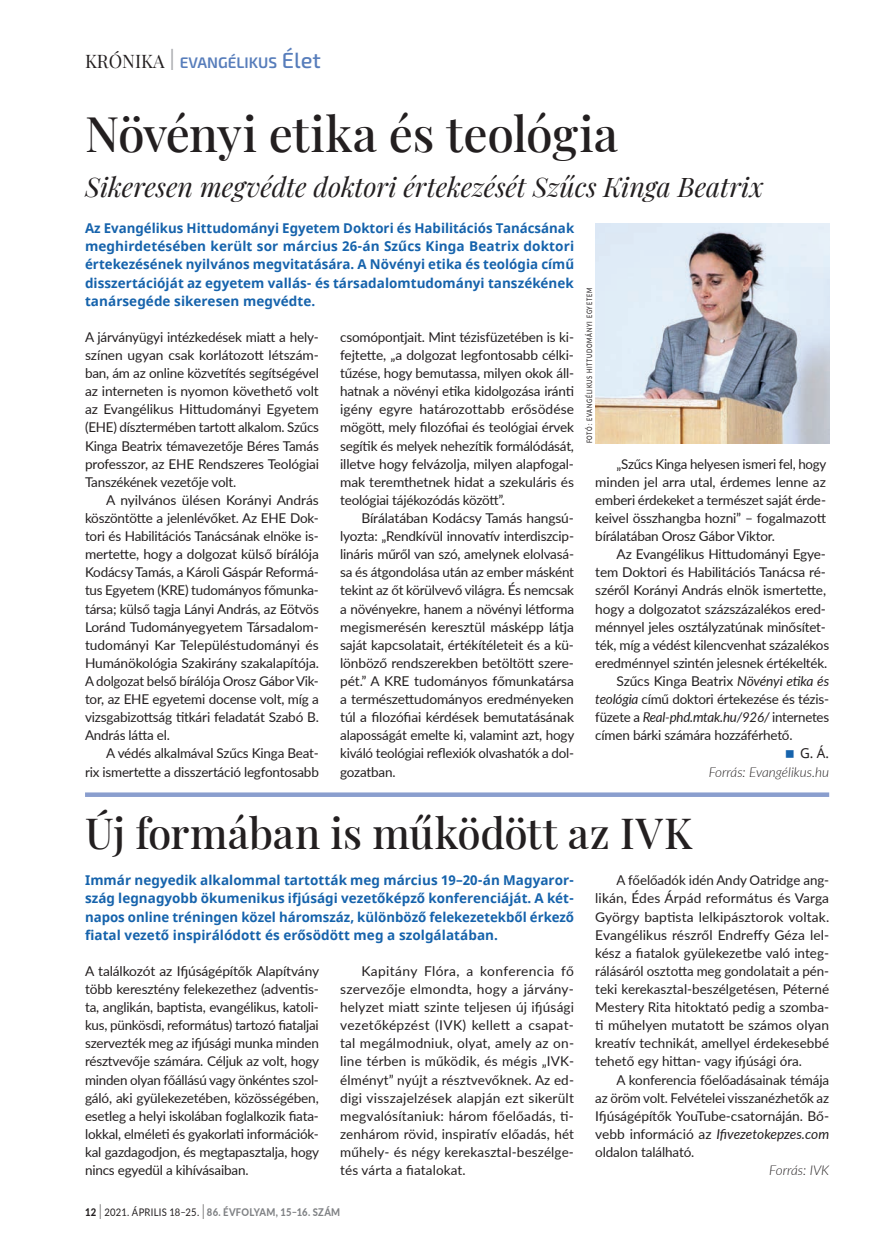
<style>
.page{position:relative;width:893px;height:1255px;background:#fff}
.page>*{position:absolute;margin:0;border:0;box-sizing:border-box;transform-origin:0 0}
.t1{font:500 48px "Playfair Display";letter-spacing:-.01em;color:#231f20}
.t2{font:500 42px "Playfair Display";color:#231f20}
.t3{font:italic 27px "Playfair Display";letter-spacing:-.005em;color:#231f20}
.t4{font:600 15.3px "Exo 2";color:#577dbb}
.t5{font:13.5px/18.1px "Lato";letter-spacing:-.015em;color:#231f20;text-align:justify}
.t6{font:700 13.5px/18.1px "Noto Sans";letter-spacing:.005em;color:#1663ac;text-align:justify}
.t7{font:italic 13.5px "Lato";letter-spacing:-.02em;color:#231f20}
.t8{font:italic 300 13.5px "Lato";color:#231f20}
.t9{font:13.5px "Noto Sans";color:#231f20}
.t10{font:800 10.5px "Lato";letter-spacing:.025em;color:#808285;scale:.9 1}
.t11{font:500 7.5px "Lato";letter-spacing:.13em;color:#231f20;scale:.75 1}
.s1{font-family:"Playfair Display";font-weight:400;font-size:18.15px;color:#231f20}
.s2{font-weight:300;font-size:30.6px;color:#a8a9ad}
.s3{font-weight:500;font-size:21.9px}
.s4{font-style:italic}
.s5{font-style:normal}
.s6{color:#231f20}
.s7{font-weight:300;font-size:21px;color:#231f20}
.s8{font-weight:400;color:#231f20}
</style>
<div class="page">
<img style="left:595px;top:223px;width:234px;height:220px">
<div style="left:85px;top:792px;width:744px;height:5px;background:#8a9ece"></div>
<p class="t4" style="left:85px;top:53px;width:238px"><span class="s1">KRÓNIKA</span> <span class="s2">I</span> EVANGÉLIKUS <span class="s3">Élet</span></p>
<h1 class="t1" style="left:85px;top:96px;width:534px">Növényi etika és teológia</h1>
<h3 class="t3" style="left:85px;top:166px;width:680px">Sikeresen megvédte doktori értekezését Szűcs Kinga Beatrix</h3>
<p class="t6" style="left:85px;top:219px;width:491px">Az Evangélikus Hittudományi Egyetem Doktori és Habilitációs Tanácsának meghirdetésében került sor március 26-án Szűcs Kinga Beatrix doktori értekezésének nyilvános megvitatására. A Növényi etika és teológia című disszertációját az egyetem vallás- és társadalomtudományi tanszékének tanársegéde sikeresen megvédte.</p>
<p class="t5" style="left:85px;top:327px;width:235px">A járványügyi intézkedések miatt a hely&shy;színen ugyan csak korlátozott létszám&shy;ban, ám az online közvetítés segítségével az interneten is nyomon követhető volt az Evangélikus Hittudományi Egyetem (EHE) dísztermében tartott alkalom. Szűcs Kinga Beatrix témavezetője Béres Tamás professzor, az EHE Rendszeres Teológiai Tanszékének vezetője volt.</p>
<p class="t5" style="left:85px;top:490px;width:235px;text-indent:21px">A nyilvános ülésen Korányi András köszöntötte a jelenlévőket. Az EHE Dok&shy;tori és Habilitációs Tanácsának elnöke is&shy;mertette, hogy a dolgozat külső bírálója Kodácsy Tamás, a Károli Gáspár Reformá&shy;tus Egyetem (KRE) tudományos főmunka&shy;társa; külső tagja Lányi András, az Eötvös Loránd Tudományegyetem Társadalom&shy;tudományi Kar Településtudományi és Humánökológia Szakirány szakalapítója.<br>A dolgozat belső bírálója Orosz Gábor Vik&shy;tor, az EHE egyetemi docense volt, míg a vizsgabizottság titkári feladatát Szabó B.<br>András látta el.</p>
<p class="t5" style="left:85px;top:744px;width:235px;text-align:right">A védés alkalmával Szűcs Kinga Beat-<br>rix ismertette a disszertáció legfontosabb</p>
<p class="t5" style="left:340px;top:327px;width:235px">csomópontjait. Mint tézisfüzetében is ki&shy;fejtette, „a dolgozat legfontosabb célki&shy;tűzése, hogy bemutassa, milyen okok áll&shy;hatnak a növényi etika kidolgozása iránti igény egyre határozottabb erősödése mögött, mely filozófiai és teológiai érvek segítik és melyek nehezítik formálódását, illetve hogy felvázolja, milyen alapfogal&shy;mak teremthetnek hidat a szekuláris és teológiai tájékozódás között”.</p>
<p class="t5" style="left:340px;top:508px;width:236px;text-indent:21px">Bírálatában Kodácsy Tamás hangsú&shy;lyozta: „Rendkívül innovatív interdiszcip&shy;lináris műről van szó, amelynek elolvasá&shy;sa és átgondolása után az ember másként tekint az őt körülvevő világra. És nemcsak a növényekre, hanem a növényi létforma megismerésén keresztül másképp látja saját kapcsolatait, értékítéleteit és a kü&shy;lönböző rendszerekben betöltött szere&shy;pét.” A KRE tudományos főmunkatársa a természettudományos eredményeken túl a filozófiai kérdések bemutatásának alaposságát emelte ki, valamint azt, hogy kiváló teológiai reflexiók olvashatók a dol&shy;gozatban.</p>
<p class="t11" style="left:584px;top:443px;width:209px;rotate:-90deg">FOTÓ: EVANGÉLIKUS HITTUDOMÁNYI EGYETEM</p>
<p class="t5" style="left:595px;top:454px;width:233px;text-indent:21px">„Szűcs Kinga helyesen ismeri fel, hogy minden jel arra utal, érdemes lenne az emberi érdekeket a természet saját érde&shy;keivel összhangba hozni” – fogalmazott bírálatában Orosz Gábor Viktor.</p>
<p class="t5" style="left:617px;top:544px;width:211px">Az Evangélikus Hittudományi Egye-</p>
<p class="t5" style="left:595px;top:562px;width:232px">tem Doktori és Habilitációs Tanácsa ré-</p>
<p class="t5" style="left:595px;top:581px;width:232px">széről Korányi András elnök ismertette,</p>
<p class="t5" style="left:595px;top:599px;width:232px">hogy a dolgozatot százszázalékos ered-</p>
<p class="t5" style="left:595px;top:617px;width:232px">ménnyel jeles osztályzatúnak minősítet-</p>
<p class="t5" style="left:595px;top:635px;width:235px">ték, míg a védést kilencvenhat százalékos</p>
<p class="t5" style="left:595px;top:653px;width:234px">eredménnyel szintén jelesnek értékelték.</p>
<p class="t5" style="left:617px;top:671px;width:214px">Szűcs Kinga Beatrix <span class="s4">Növényi etika és</span></p>
<p class="t5" style="left:595px;top:689px;width:235px"><span class="s4">teológia</span> című doktori értekezése és tézis-</p>
<p class="t7" style="left:595px;top:707px;width:235px"><span class="s5">füzete a</span> Real-phd.mtak.hu/926/ <span class="s5">internetes</span></p>
<p class="t5" style="left:595px;top:725px;width:199px">címen bárki számára hozzáférhető.</p>
<p class="t9" style="left:800px;top:744px;width:31px">G. Á.</p>
<p class="t8" style="left:709px;top:762px;width:122px">Forrás: Evangélikus.hu</p>
<h2 class="t2" style="left:85px;top:800px;width:609px">Új formában is működött az IVK</h2>
<p class="t6" style="left:85px;top:871px;width:491px">Immár negyedik alkalommal tartották meg március 19–20-án Magyaror&shy;szág legnagyobb ökumenikus ifjúsági vezetőképző konferenciáját. A két&shy;napos online tréningen közel háromszáz, különböző felekezetekből érkező fiatal vezető inspirálódott és erősödött meg a szolgálatában.</p>
<p class="t5" style="left:595px;top:870px;width:235px;text-indent:21px">A főelőadók idén Andy Oatridge ang&shy;likán, Édes Árpád református és Varga György baptista lelkipásztorok voltak.<br>Evangélikus részről Endreffy Géza lel&shy;kész a fiatalok gyülekezetbe való integ&shy;rálásáról osztotta meg gondolatait a pén&shy;teki kerekasztal-beszélgetésen, Péterné Mestery Rita hitoktató pedig a szomba&shy;ti műhelyen mutatott be számos olyan kreatív technikát, amellyel érdekesebbé tehető egy hittan- vagy ifjúsági óra.</p>
<p class="t5" style="left:595px;top:1069px;width:235px;text-indent:21px">A konferencia főelőadásainak témája az öröm volt. Felvételei visszanézhetők az Ifjúságépítők YouTube-csatornáján. Bő&shy;vebb információ az <span class="s4">Ifivezetokepzes.com </span>oldalon található.</p>
<p class="t8" style="left:769px;top:1160px;width:61px">Forrás: IVK</p>
<p class="t5" style="left:85px;top:961px;width:236px">A találkozót az Ifjúságépítők Alapítvány több keresztény felekezethez (adventis&shy;ta, anglikán, baptista, evangélikus, katoli&shy;kus, pünkösdi, református) tartozó fiataljai szervezték meg az ifjúsági munka minden résztvevője számára. Céljuk az volt, hogy minden olyan főállású vagy önkéntes szol&shy;gáló, aki gyülekezetében, közösségében, esetleg a helyi iskolában foglalkozik fiata&shy;lokkal, elméleti és gyakorlati információk&shy;kal gazdagodjon, és megtapasztalja, hogy nincs egyedül a kihívásaiban.</p>
<p class="t5" style="left:340px;top:961px;width:235px;text-indent:21px">Kapitány Flóra, a konferencia fő szervezője elmondta, hogy a járvány&shy;helyzet miatt szinte teljesen új ifjúsági vezetőképzést (IVK) kellett a csapat&shy;tal megálmodniuk, olyat, amely az on&shy;line térben is működik, és mégis „IVK&shy;élményt” nyújt a résztvevőknek. Az ed&shy;digi visszajelzések alapján ezt sikerült megvalósítaniuk: három főelőadás, ti&shy;zenhárom rövid, inspiratív előadás, hét műhely- és négy kerekasztal-beszélge&shy;tés várta a fiatalokat.</p>
<p class="t10" style="left:85px;top:1203px;width:285px"><span class="s6">12</span> <span class="s7">I</span> <span class="s8">2021. ÁPRILIS 18–25.</span> <span class="s7">I</span> 86. ÉVFOLYAM, 15–16. SZÁM</p>
</div>
